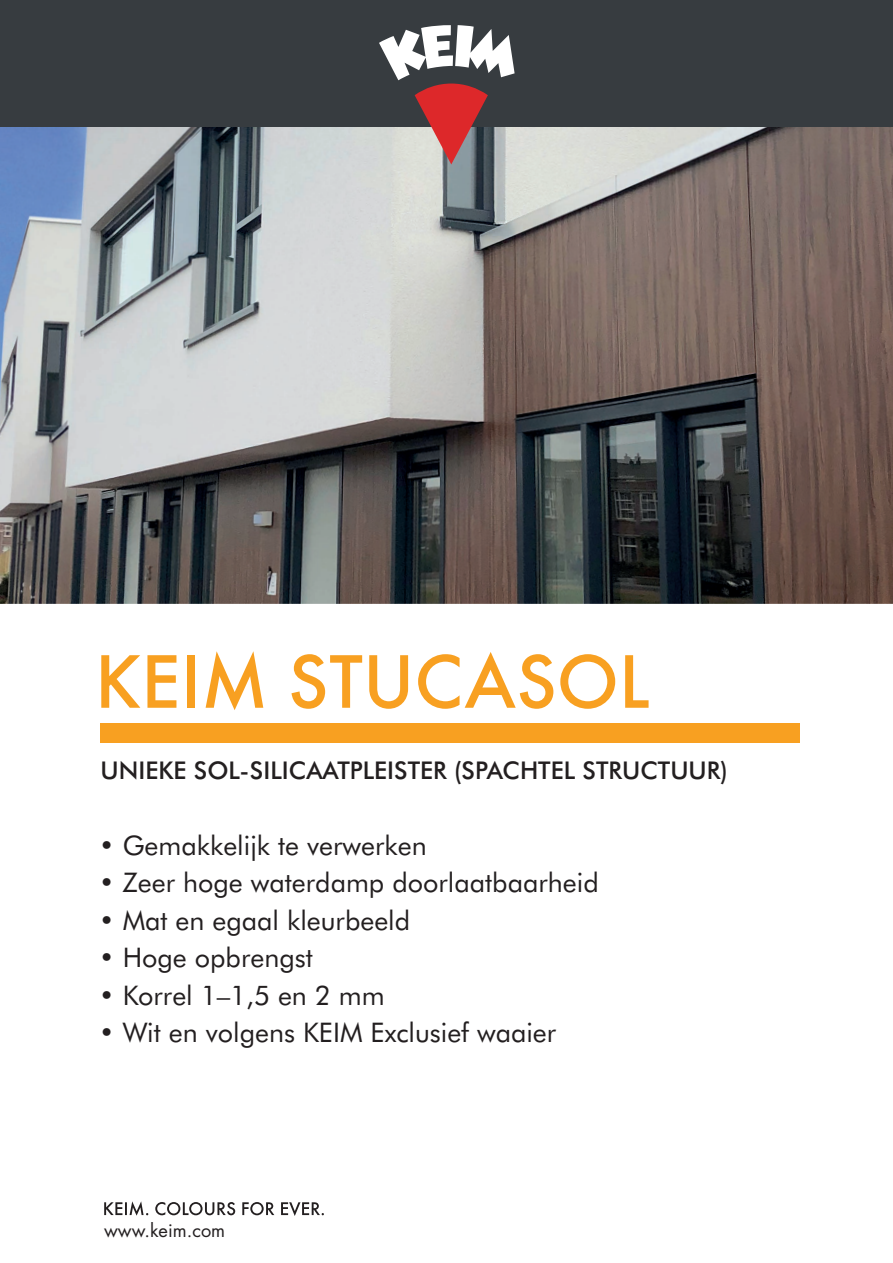
<style>
.page{position:relative;width:893px;height:1263px;background:#fff}
.page>*{position:absolute;margin:0;border:0;box-sizing:border-box;transform-origin:0 0}
.t1{font:500 78.75px "Futura T";color:#f8a021}
.t2{font:27px "Futura BT";color:#231f20}
.t3{font:500 24.45px "Futura BT";color:#231f20}
.t4{font:18.15px "Futura Std";color:#231f20}
</style>
<div class="page">
<img style="left:0;top:126px;width:893px;height:478px">
<div style="left:100px;top:723px;width:700px;height:20px;background:#f8a021"></div>
<svg style="left:104px;top:1201px;width:220px;height:15px"></svg>
<div style="left:0;top:0;width:893px;height:126px;background:#373c40"></div>
<svg style="left:379px;top:25px;width:136px;height:139px"></svg>
<h1 class="t1" style="left:95px;top:635px;width:556px">KEIM STUCASOL</h1>
<p class="t3" style="left:101px;top:755px;width:629px">UNIEKE SOL-SILICAATPLEISTER (SPACHTEL STRUCTUUR)</p>
<p class="t2" style="left:99px;top:829px;width:329px">• Gemakkelijk te verwerken</p>
<p class="t2" style="left:99px;top:866px;width:501px">• Zeer hoge waterdamp doorlaatbaarheid</p>
<p class="t2" style="left:99px;top:904px;width:313px">• Mat en egaal kleurbeeld</p>
<p class="t2" style="left:99px;top:941px;width:216px">• Hoge opbrengst</p>
<p class="t2" style="left:99px;top:979px;width:287px">• Korrel 1–1,5 en 2 mm</p>
<p class="t2" style="left:99px;top:1016px;width:459px">• Wit en volgens KEIM Exclusief waaier</p>
<p class="t4" style="left:104px;top:1218px;width:122px">www.keim.com</p>
</div>
